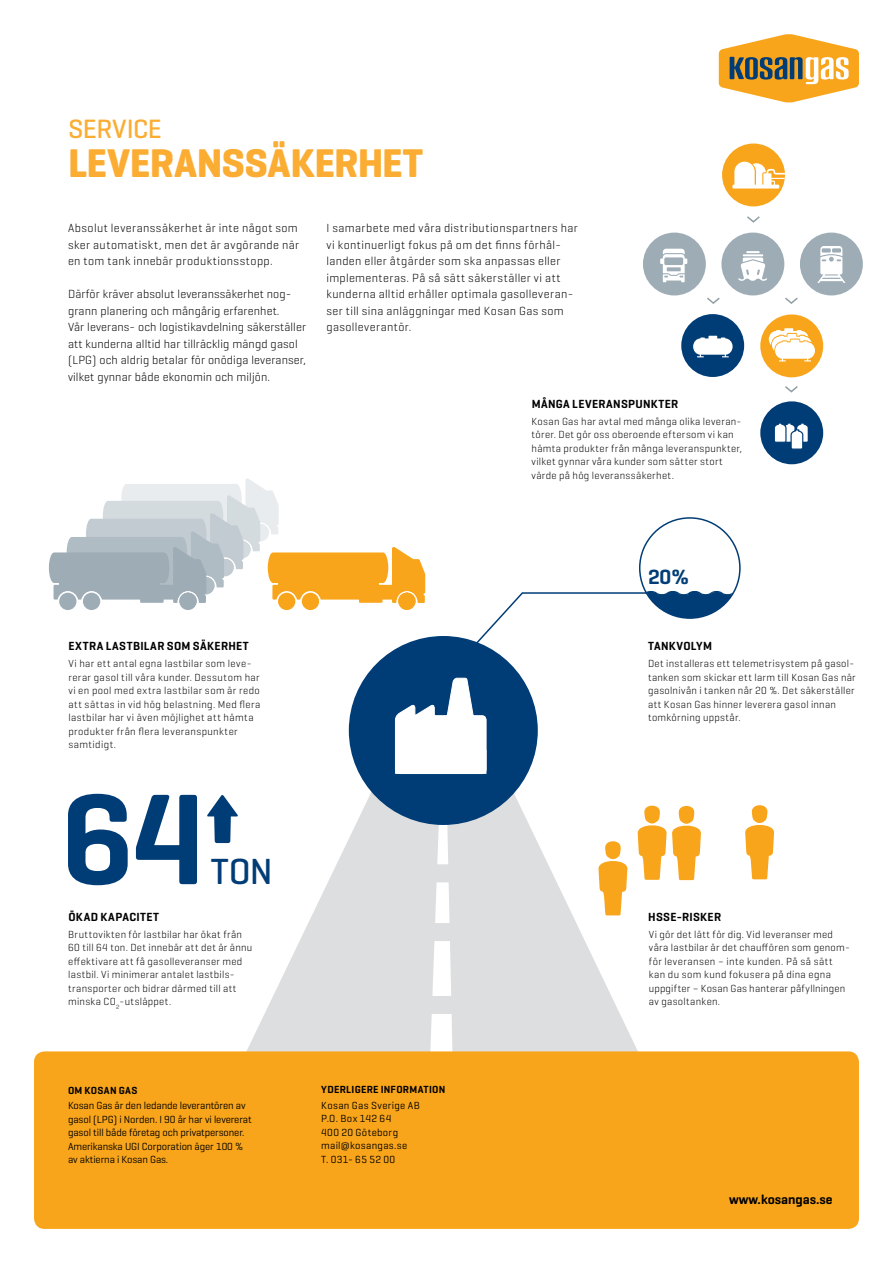
<style>
.page{position:relative;width:893px;height:1263px;background:#fff}
.page>*{position:absolute;margin:0;border:0;box-sizing:border-box;transform-origin:0 0}
.Rubrik_bold{font:600 131.4px "Geogrotesque";color:#003d76}
.Rubrik_bold-2{font:700 40.8px "Geogrotesque";letter-spacing:-.01em;color:#fbad33}
.Rubrik_bold-3{font:500 37.05px "Geogrotesque";color:#003d76}
.Rubrik_bold-4{font:500 27px "Geogrotesque";letter-spacing:-.015em;color:#fbad33}
.Rubrik_bold-5{font:600 21px "Geogrotesque";color:#003d76}
.t1{font:600 13.5px "Geogrotesque";color:#000}
.Brødtekst{font:300 12px/16.5px "Geogrotesque";letter-spacing:.025em;color:#000}
.Fakta_-_rubrik{font:600 12px "Geogrotesque";letter-spacing:.03em;color:#000}
.Fakta_-_brød{font:300 10.5px/13.5px "Geogrotesque";letter-spacing:.03em;color:#000}
.Fakta_-_brød-2{font:10.5px/13.5px "Geogrotesque";letter-spacing:-.01em;color:#000}
.Fakta_-_rubrik-2{font:600 10.5px "Geogrotesque";letter-spacing:.025em;color:#000}
.Fakta_-_brød-3{font:10.5px "Geogrotesque";letter-spacing:.035em;color:#000}
.Fakta_-_brød-4{font:10.5px "Geogrotesque";letter-spacing:.025em;color:#000}
</style>
<div class="page">
<svg style="left:719px;top:34px;width:140px;height:69px"></svg>
<svg style="left:247px;top:748px;width:391px;height:303px;fill:#dddee0"></svg>
<svg style="left:428px;top:824px;width:26px;height:227px"></svg>
<svg style="left:745px;top:805px;width:30px;height:74px"></svg>
<svg style="left:598px;top:841px;width:30px;height:74px"></svg>
<svg style="left:637px;top:806px;width:64px;height:74px"></svg>
<div style="left:639px;top:517px;width:102px;height:102px;border:2px solid #003d76;border-radius:50%"></div>
<div style="left:681px;top:314px;width:63px;height:63px;background:#003d76;border-radius:50%"></div>
<div style="left:760px;top:314px;width:63px;height:63px;background:#f9a51b;border-radius:50%"></div>
<div style="left:722px;top:144px;width:63px;height:62px;background:#f9a51b;border-radius:50%"></div>
<svg style="left:732px;top:162px;width:53px;height:27px"></svg>
<svg style="left:49px;top:478px;width:376px;height:132px"></svg>
<svg style="left:207px;top:795px;width:31px;height:48px"></svg>
<div style="left:349px;top:636px;width:189px;height:189px;background:#003d76;border-radius:50%"></div>
<svg style="left:395px;top:677px;width:92px;height:97px"></svg>
<svg style="left:471px;top:589px;width:265px;height:60px"></svg>
<div style="left:721px;top:233px;width:63px;height:62px;background:#9dacb5;border-radius:50%"></div>
<svg style="left:738px;top:251px;width:29px;height:30px"></svg>
<div style="left:643px;top:233px;width:63px;height:62px;background:#9dacb5;border-radius:50%"></div>
<svg style="left:660px;top:249px;width:27px;height:33px"></svg>
<div style="left:800px;top:233px;width:63px;height:62px;background:#9dacb5;border-radius:50%"></div>
<svg style="left:817px;top:246px;width:28px;height:37px"></svg>
<svg style="left:747px;top:216px;width:13px;height:7px"></svg>
<svg style="left:707px;top:297px;width:13px;height:7px"></svg>
<svg style="left:785px;top:297px;width:13px;height:7px"></svg>
<svg style="left:785px;top:386px;width:13px;height:7px"></svg>
<svg style="left:693px;top:336px;width:40px;height:21px"></svg>
<div style="left:760px;top:401px;width:63px;height:63px;background:#003d76;border-radius:50%"></div>
<svg style="left:774px;top:423px;width:34px;height:26px"></svg>
<svg style="left:769px;top:328px;width:46px;height:33px"></svg>
<div style="left:395px;top:750px;width:91px;height:24px;background:#fff"></div>
<div style="left:34px;top:1051px;width:825px;height:178px;background:#f9a51b;border-radius:11px"></div>
<div style="left:424px;top:864px;width:39px;height:18px;background:#dddee0"></div>
<div style="left:424px;top:923px;width:39px;height:18px;background:#dddee0"></div>
<div style="left:424px;top:996px;width:39px;height:18px;background:#dddee0"></div>
<p class="Rubrik_bold-4" style="left:68px;top:112px;width:95px">SERVICE</p>
<p class="Rubrik_bold-2" style="left:68px;top:138px;width:357px">LEVERANSSÄKERHET</p>
<p class="Brødtekst" style="left:68px;top:220px;width:233px;text-align:justify">Absolut leveranssäkerhet är inte något som sker automatiskt, men det är avgörande när en tom tank innebär produktionsstopp.</p>
<p class="Brødtekst" style="left:68px;top:286px;width:240px">Därför kräver absolut leveranssäkerhet nog&shy;grann planering och mångårig erfarenhet.<br>Vår leverans- och logistikavdelning säkerställer att kunderna alltid har tillräcklig mängd gasol (LPG) och aldrig betalar för onödiga leveranser, vilket gynnar både ekonomin och miljön.</p>
<p class="Brødtekst" style="left:326px;top:220px;width:253px">I samarbete med våra distributionspartners har vi kontinuerligt fokus på om det finns förhål&shy;landen eller åtgärder som ska anpassas eller implementeras. På så sätt säkerställer vi att kunderna alltid erhåller optimala gasolleveran&shy;ser till sina anläggningar med Kosan Gas som gasolleverantör.</p>
<p class="Fakta_-_rubrik" style="left:532px;top:396px;width:148px">MÅNGA LEVERANSPUNKTER</p>
<p class="Fakta_-_brød" style="left:531px;top:414px;width:212px">Kosan Gas har avtal med många olika leveran&shy;törer. Det gör oss oberoende eftersom vi kan hämta produkter från många leveranspunkter, vilket gynnar våra kunder som sätter stort värde på hög leveranssäkerhet.</p>
<p class="Fakta_-_rubrik" style="left:69px;top:639px;width:182px">EXTRA LASTBILAR SOM SÄKERHET</p>
<p class="Rubrik_bold-5" style="left:648px;top:563px;width:43px">20%</p>
<p class="Fakta_-_rubrik" style="left:648px;top:639px;width:65px">TANKVOLYM</p>
<p class="Fakta_-_brød" style="left:68px;top:656px;width:194px">Vi har ett antal egna lastbilar som leve&shy;rerar gasol till våra kunder. Dessutom har vi en pool med extra lastbilar som är redo att sättas in vid hög belastning. Med flera lastbilar har vi även möjlighet att hämta produkter från flera leveranspunkter samtidigt.</p>
<p class="Fakta_-_brød" style="left:648px;top:656px;width:209px">Det installeras ett telemetrisystem på gasol&shy;tanken som skickar ett larm till Kosan Gas när gasolnivån i tanken når 20 %. Det säkerställer att Kosan Gas hinner leverera gasol innan tomkörning uppstår.</p>
<p class="Rubrik_bold" style="left:61px;top:757px;width:146px">64</p>
<p class="Rubrik_bold-3" style="left:211px;top:848px;width:63px">TON</p>
<p class="Fakta_-_rubrik" style="left:68px;top:909px;width:92px">ÖKAD KAPACITET</p>
<p class="Fakta_-_rubrik" style="left:648px;top:909px;width:74px">HSSE-RISKER</p>
<p class="Fakta_-_brød" style="left:68px;top:927px;width:186px">Bruttovikten för lastbilar har ökat från 60 till 64 ton. Det innebär att det är ännu effektivare att få gasolleveranser med lastbil. Vi minimerar antalet lastbils&shy;transporter och bidrar därmed till att minska CO<sub>2</sub>-utsläppet.</p>
<p class="Fakta_-_brød" style="left:649px;top:927px;width:202px">Vi gör det lätt för dig. Vid leveranser med våra lastbilar är det chauffören som genom&shy;för leveransen – inte kunden. På så sätt kan du som kund fokusera på dina egna uppgifter – Kosan Gas hanterar påfyllningen av gasoltanken.</p>
<p class="Fakta_-_rubrik-2" style="left:68px;top:1084px;width:71px">OM KOSAN GAS</p>
<p class="Fakta_-_brød-2" style="left:68px;top:1099px;width:185px">Kosan Gas är den ledande leverantören av gasol (LPG) i Norden. I 90 år har vi levererat gasol till både företag och privatpersoner.<br>Amerikanska UGI Corporation äger 100 % av aktierna i Kosan Gas.</p>
<p class="Fakta_-_rubrik-2" style="left:321px;top:1083px;width:126px">YDERLIGERE INFORMATION</p>
<p class="Fakta_-_brød-3" style="left:321px;top:1098px;width:100px">Kosan Gas Sverige AB</p>
<p class="Fakta_-_brød-2" style="left:321px;top:1111px;width:72px">P.O. Box 142 64</p>
<p class="Fakta_-_brød-3" style="left:321px;top:1125px;width:78px">400 20 Göteborg</p>
<p class="Fakta_-_brød-4" style="left:321px;top:1139px;width:88px">mail@kosangas.se</p>
<p class="Fakta_-_brød-2" style="left:321px;top:1152px;width:76px">T. 031- 65 52 00</p>
<p class="t1" style="left:729px;top:1191px;width:105px">www.kosangas.se</p>
</div>
